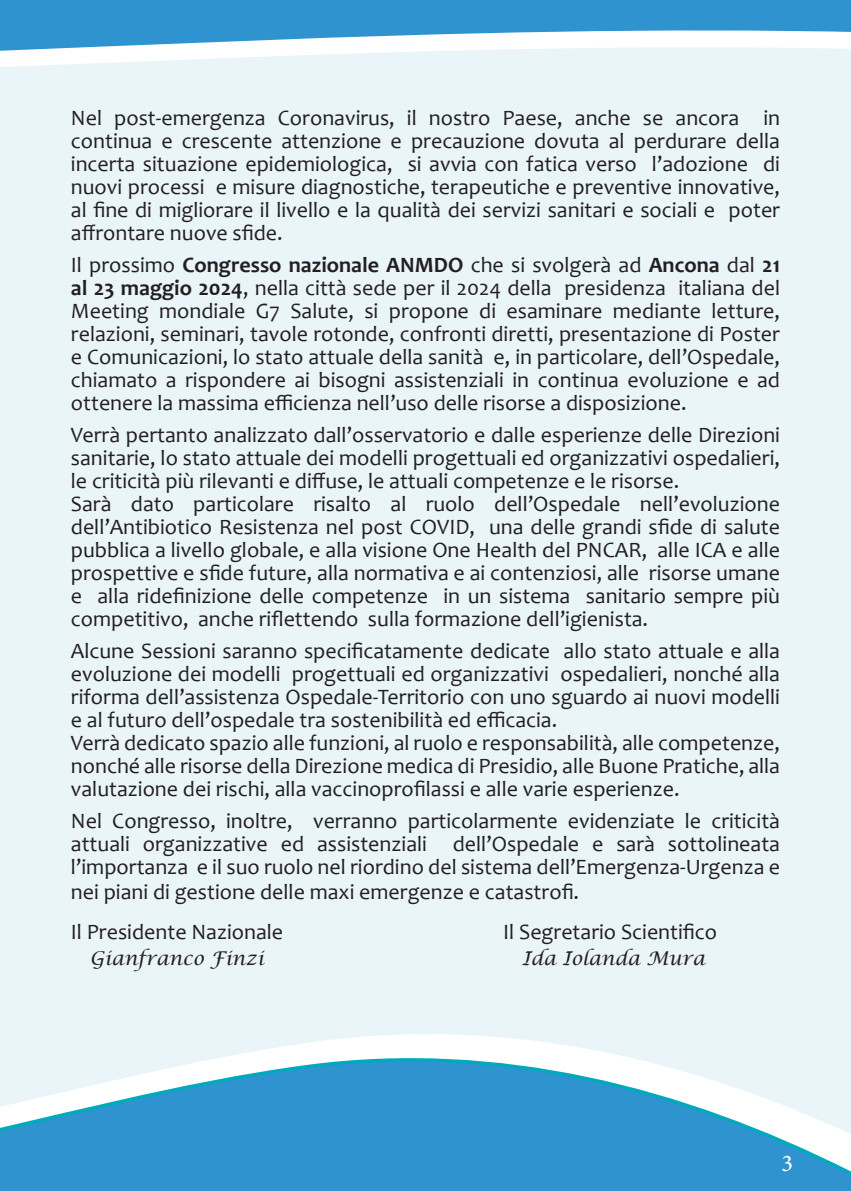
<style>
.page{position:relative;width:851px;height:1191px;background:#fff}
.page>*{position:absolute;margin:0;border:0;box-sizing:border-box;transform-origin:0 0}
.t1{font:500 24px "Minion Pro";color:#fff}
.t2{font:22px/23px "Candara";color:#231f20;text-align:justify}
.t3{font:italic 19px "Lucida Calligraphy";color:#231f20}
.s1{font-weight:700}
</style>
<div class="page">
<div style="left:0;top:0;width:850px;height:1191px;background:#eaf5fa"></div>
<svg style="left:0;top:1034px;width:850px;height:157px;fill:#2f93d0"></svg>
<svg style="left:0;top:0;width:850px;height:67px;fill:#2f93d0"></svg>
<p class="t2" style="left:71px;top:106px;width:710px">Nel post-emergenza Coronavirus, il nostro Paese, anche se ancora in continua e crescente attenzione e precauzione dovuta al perdurare della incerta situazione epidemiologica, si avvia con fatica verso l’adozione di nuovi processi e misure diagnostiche, terapeutiche e preventive innovative, al fine di migliorare il livello e la qualità dei servizi sanitari e sociali e poter affrontare nuove sfide.</p>
<p class="t2" style="left:71px;top:253px;width:710px">Il prossimo <span class="s1">Congresso nazionale ANMDO</span> che si svolgerà ad <span class="s1">Ancona</span> dal <span class="s1">21 al 23 maggio 2024</span>, nella città sede per il 2024 della presidenza italiana del Meeting mondiale G7 Salute, si propone di esaminare mediante letture, relazioni, seminari, tavole rotonde, confronti diretti, presentazione di Poster e Comunicazioni, lo stato attuale della sanità e, in particolare, dell’Ospedale, chiamato a rispondere ai bisogni assistenziali in continua evoluzione e ad ottenere la massima efficienza nell’uso delle risorse a disposizione.</p>
<p class="t2" style="left:71px;top:423px;width:710px;text-align:left">Verrà pertanto analizzato dall’osservatorio e dalle esperienze delle Direzioni sanitarie, lo stato attuale dei modelli progettuali ed organizzativi ospedalieri, le criticità più rilevanti e diffuse, le attuali competenze e le risorse.<br>Sarà dato particolare risalto al ruolo dell’Ospedale nell’evoluzione dell’Antibiotico Resistenza nel post COVID, una delle grandi sfide di salute pubblica a livello globale, e alla visione One Health del PNCAR, alle ICA e alle prospettive e sfide future, alla normativa e ai contenziosi, alle risorse umane e alla ridefinizione delle competenze in un sistema sanitario sempre più competitivo, anche riflettendo sulla formazione dell’igienista.</p>
<p class="t2" style="left:71px;top:639px;width:710px;text-align:left">Alcune Sessioni saranno specificatamente dedicate allo stato attuale e alla evoluzione dei modelli progettuali ed organizzativi ospedalieri, nonché alla riforma dell’assistenza Ospedale-Territorio con uno sguardo ai nuovi modelli e al futuro dell’ospedale tra sostenibilità ed efficacia.<br>Verrà dedicato spazio alle funzioni, al ruolo e responsabilità, alle competenze, nonché alle risorse della Direzione medica di Presidio, alle Buone Pratiche, alla valutazione dei rischi, alla vaccinoprofilassi e alle varie esperienze.</p>
<p class="t2" style="left:71px;top:809px;width:710px">Nel Congresso, inoltre, verranno particolarmente evidenziate le criticità attuali organizzative ed assistenziali dell’Ospedale e sarà sottolineata l’importanza e il suo ruolo nel riordino del sistema dell’Emergenza-Urgenza e</p>
<p class="t2" style="left:71px;top:871px;width:509px;line-height:40px">nei piani di gestione delle maxi emergenze e catastrofi.<br>Il Presidente Nazionale</p>
<p class="t2" style="left:503px;top:920px;width:215px">Il Segretario Scientifico</p>
<p class="t3" style="left:90px;top:947px;width:176px">Gianfranco Finzi</p>
<p class="t3" style="left:522px;top:947px;width:184px">Ida Iolanda Mura</p>
<p class="t1" style="left:781px;top:1147px;width:13px">3</p>
</div>
